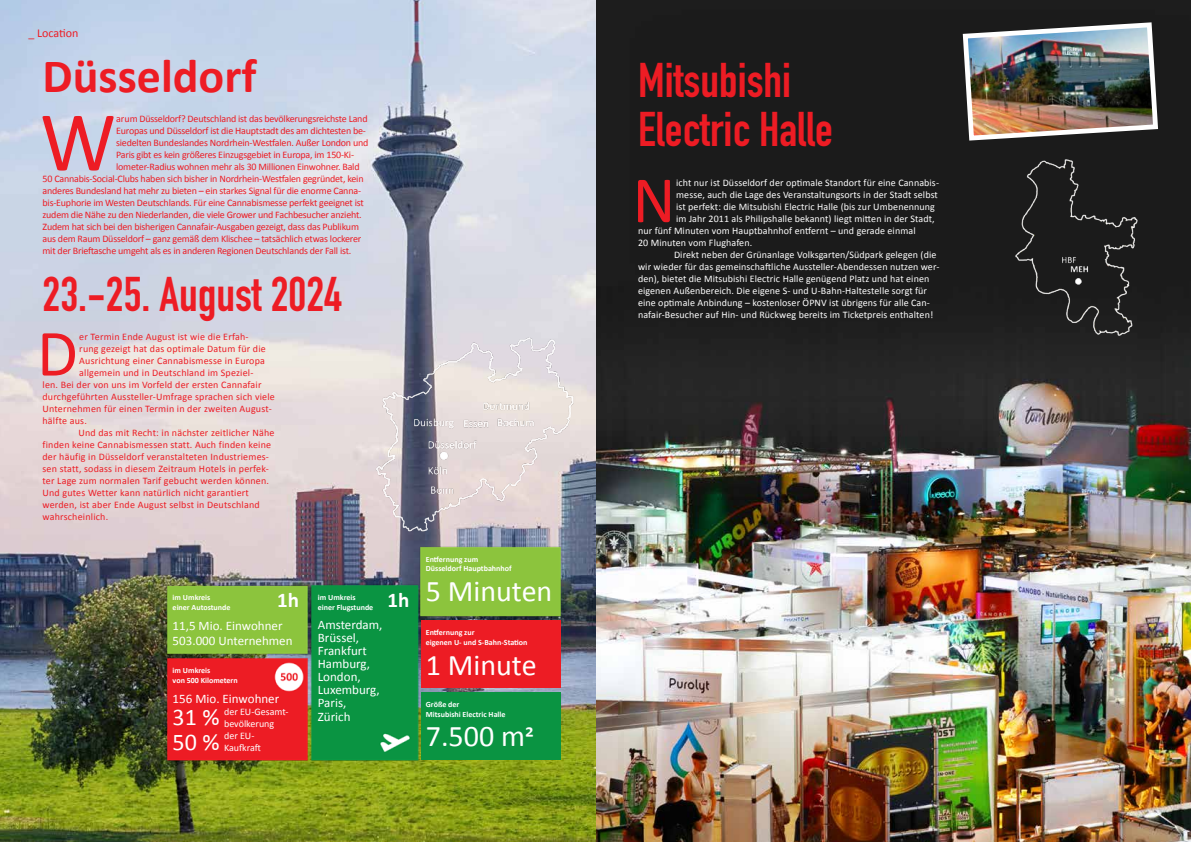
<style>
.page{position:relative;width:1191px;height:842px;background:#fff}
.page>*{position:absolute;margin:0;border:0;box-sizing:border-box;transform-origin:0 0}
.t1{font:85.6px "Calibri";color:#ed1c24}
.t2{font:66.7px "Calibri";color:#ed1c24}
.t3{font:700 48px "DIN Condensed";color:#ed1c24}
.t4{font:700 48px "Calibri";color:#ed1c24}
.t5{font:30px "Calibri";color:#fff}
.t6{font:24px/25px "Calibri";color:#fff}
.t7{font:700 21px "Calibri";color:#fff}
.t8{font:13px/13px "Calibri";color:#fff}
.t9{font:12px "Calibri";color:#ed1c24}
.t10{font:10px "Calibri";letter-spacing:-.02em;color:#ed1c24}
.t11{font:10px/12px "Calibri";letter-spacing:.01em;color:#fff}
.t12{font:10px "Calibri";letter-spacing:.02em;color:#ed1c24}
.t13{font:700 8px/9.6px "Calibri";color:#fff}
</style>
<div class="page">
<img style="left:0;top:0;width:1191px;height:842px">
<img style="left:354px;top:323px;width:229px;height:219px">
<img style="left:960px;top:20px;width:200px;height:123px">
<img style="left:415px;top:538px;width:147px;height:81px">
<div style="left:421px;top:620px;width:140px;height:68px;background:#ed1c24"></div>
<div style="left:421px;top:692px;width:140px;height:67px;background:#0a9442"></div>
<img style="left:992px;top:105px;width:155px;height:272px">
<img style="left:161px;top:576px;width:263px;height:196px">
<p class="t9" style="left:28px;top:25px;width:51px">_ Location</p>
<h3 class="t4" style="left:43px;top:43px;width:216px">Düsseldorf</h3>
<h3 class="t3" style="left:638px;top:47px;width:155px">Mitsubishi</h3>
<h1 class="t1" style="left:40px;top:82px;width:78px">W</h1>
<h3 class="t3" style="left:638px;top:96px;width:196px">Electric Halle</h3>
<p class="t10" style="left:116px;top:112px;width:253px">arum Düsseldorf? Deutschland ist das bevölkerungsreichste Land</p>
<p class="t10" style="left:116px;top:124px;width:251px">Europas und Düsseldorf ist die Hauptstadt des am dichtesten be-</p>
<p class="t10" style="left:116px;top:136px;width:254px">siedelten Bundeslandes Nordrhein-Westfalen. Außer London und</p>
<p class="t10" style="left:116px;top:148px;width:239px">Paris gibt es kein größeres Einzugsgebiet in Europa, im 150-Ki-</p>
<p class="t10" style="left:116px;top:160px;width:245px">lometer-Radius wohnen mehr als 30 Millionen Einwohner. Bald</p>
<p class="t10" style="left:43px;top:172px;width:322px">50 Cannabis-Social-Clubs haben sich bisher in Nordrhein-Westfalen gegründet, kein</p>
<p class="t10" style="left:43px;top:184px;width:320px">anderes Bundesland hat mehr zu bieten – ein starkes Signal für die enorme Canna-</p>
<p class="t10" style="left:43px;top:196px;width:323px">bis-Euphorie im Westen Deutschlands. Für eine Cannabismesse perfekt geeignet ist</p>
<p class="t10" style="left:43px;top:208px;width:321px">zudem die Nähe zu den Niederlanden, die viele Grower und Fachbesucher anzieht.</p>
<p class="t10" style="left:43px;top:220px;width:318px">Zudem hat sich bei den bisherigen Cannafair-Ausgaben gezeigt, dass das Publikum</p>
<p class="t10" style="left:43px;top:232px;width:320px">aus dem Raum Düsseldorf – ganz gemäß dem Klischee – tatsächlich etwas lockerer</p>
<p class="t10" style="left:43px;top:244px;width:310px">mit der Brieftasche umgeht als es in anderen Regionen Deutschlands der Fall ist.</p>
<h2 class="t2" style="left:632px;top:154px;width:45px">N</h2>
<p class="t11" style="left:676px;top:176px;width:264px">icht nur ist Düsseldorf der optimale Standort für eine Cannabis-</p>
<p class="t11" style="left:676px;top:188px;width:263px">messe, auch die Lage des Veranstaltungsorts in der Stadt selbst</p>
<p class="t11" style="left:676px;top:200px;width:260px">ist perfekt: die Mitsubishi Electric Halle (bis zur Umbenennung</p>
<p class="t11" style="left:676px;top:212px;width:260px">im Jahr 2011 als Philipshalle bekannt) liegt mitten in der Stadt,</p>
<p class="t11" style="left:638px;top:224px;width:279px">nur fünf Minuten vom Hauptbahnhof entfernt – und gerade einmal</p>
<p class="t11" style="left:638px;top:236px;width:116px">20 Minuten vom Flughafen.</p>
<p class="t11" style="left:674px;top:248px;width:264px">Direkt neben der Grünanlage Volksgarten/Südpark gelegen (die</p>
<p class="t11" style="left:638px;top:260px;width:303px">wir wieder für das gemeinschaftliche Aussteller-Abendessen nutzen wer-</p>
<p class="t11" style="left:638px;top:272px;width:293px">den), bietet die Mitsubishi Electric Halle genügend Platz und hat einen</p>
<p class="t11" style="left:638px;top:284px;width:291px">eigenen Außenbereich. Die eigene S- und U-Bahn-Haltestelle sorgt für</p>
<p class="t11" style="left:638px;top:296px;width:293px">eine optimale Anbindung – kostenloser ÖPNV ist übrigens für alle Can-</p>
<p class="t11" style="left:638px;top:308px;width:297px">nafair-Besucher auf Hin- und Rückweg bereits im Ticketpreis enthalten!</p>
<h3 class="t3" style="left:43px;top:262px;width:301px">23.-25. August 2024</h3>
<h2 class="t2" style="left:37px;top:307px;width:43px">D</h2>
<p class="t12" style="left:79px;top:329px;width:171px">er Termin Ende August ist wie die Erfah-</p>
<p class="t12" style="left:79px;top:341px;width:188px">rung gezeigt hat das optimale Datum für die</p>
<p class="t12" style="left:79px;top:353px;width:187px">Ausrichtung einer Cannabismesse in Europa</p>
<p class="t12" style="left:79px;top:365px;width:176px">allgemein und in Deutschland im Speziel-</p>
<p class="t12" style="left:43px;top:377px;width:221px">len. Bei der von uns im Vorfeld der ersten Cannafair</p>
<p class="t12" style="left:43px;top:389px;width:234px">durchgeführten Aussteller-Umfrage sprachen sich viele</p>
<p class="t12" style="left:43px;top:401px;width:231px">Unternehmen für einen Termin in der zweiten August-</p>
<p class="t12" style="left:43px;top:413px;width:46px">hälfte aus.</p>
<p class="t12" style="left:79px;top:425px;width:197px">Und das mit Recht: in nächster zeitlicher Nähe</p>
<p class="t12" style="left:43px;top:437px;width:230px">finden keine Cannabismessen statt. Auch finden keine</p>
<p class="t12" style="left:43px;top:449px;width:228px">der häufig in Düsseldorf veranstalteten Industriemes-</p>
<p class="t12" style="left:43px;top:461px;width:228px">sen statt, sodass in diesem Zeitraum Hotels in perfek-</p>
<p class="t12" style="left:43px;top:473px;width:228px">ter Lage zum normalen Tarif gebucht werden können.</p>
<p class="t12" style="left:43px;top:485px;width:208px">Und gutes Wetter kann natürlich nicht garantiert</p>
<p class="t12" style="left:43px;top:497px;width:219px">werden, ist aber Ende August selbst in Deutschland</p>
<p class="t12" style="left:43px;top:509px;width:67px">wahrscheinlich.</p>
<h3 class="t7" style="left:277px;top:585px;width:23px">1h</h3>
<h3 class="t7" style="left:387px;top:585px;width:23px">1h</h3>
<p class="t13" style="left:173px;top:592px;width:59px">im Umkreis<br>einer Autostunde</p>
<h3 class="t8" style="left:173px;top:617px;width:121px;line-height:15.6px">11,5 Mio. Einwohner<br>503.000 Unternehmen</h3>
<p class="t13" style="left:173px;top:666px;width:67px">im Umkreis<br>von 500 Kilometern</p>
<h3 class="t8" style="left:173px;top:692px;width:108px">156 Mio. Einwohner</h3>
<h3 class="t6" style="left:173px;top:704px;width:48px">31 %<br>50 %</h3>
<p class="t13" style="left:318px;top:592px;width:57px">im Umkreis einer Flugstunde</p>
<h3 class="t8" style="left:318px;top:617px;width:66px">Amsterdam,<br>Brüssel,<br>Frankfurt<br>Hamburg,<br>London,<br>Luxemburg,<br>Paris,</h3>
<h3 class="t8" style="left:318px;top:710px;width:34px">Zürich</h3>
<p class="t11" style="left:224px;top:705px;width:66px">der EU-Gesamt&shy;bevölkerung der EU-<br>Kaufkraft</p>
<p class="t13" style="left:426px;top:554px;width:87px">Entfernung zum<br>Düsseldorf Hauptbahnhof</p>
<h3 class="t5" style="left:426px;top:570px;width:128px">5 Minuten</h3>
<p class="t13" style="left:426px;top:628px;width:103px">Entfernung zur<br>eigenen U- und S-Bahn-Station</p>
<h3 class="t5" style="left:426px;top:644px;width:112px">1 Minute</h3>
<p class="t13" style="left:426px;top:699px;width:81px">Größe der<br>Mitsubishi Electric Halle</p>
<h3 class="t5" style="left:426px;top:715px;width:109px">7.500 m2</h3>
</div>
